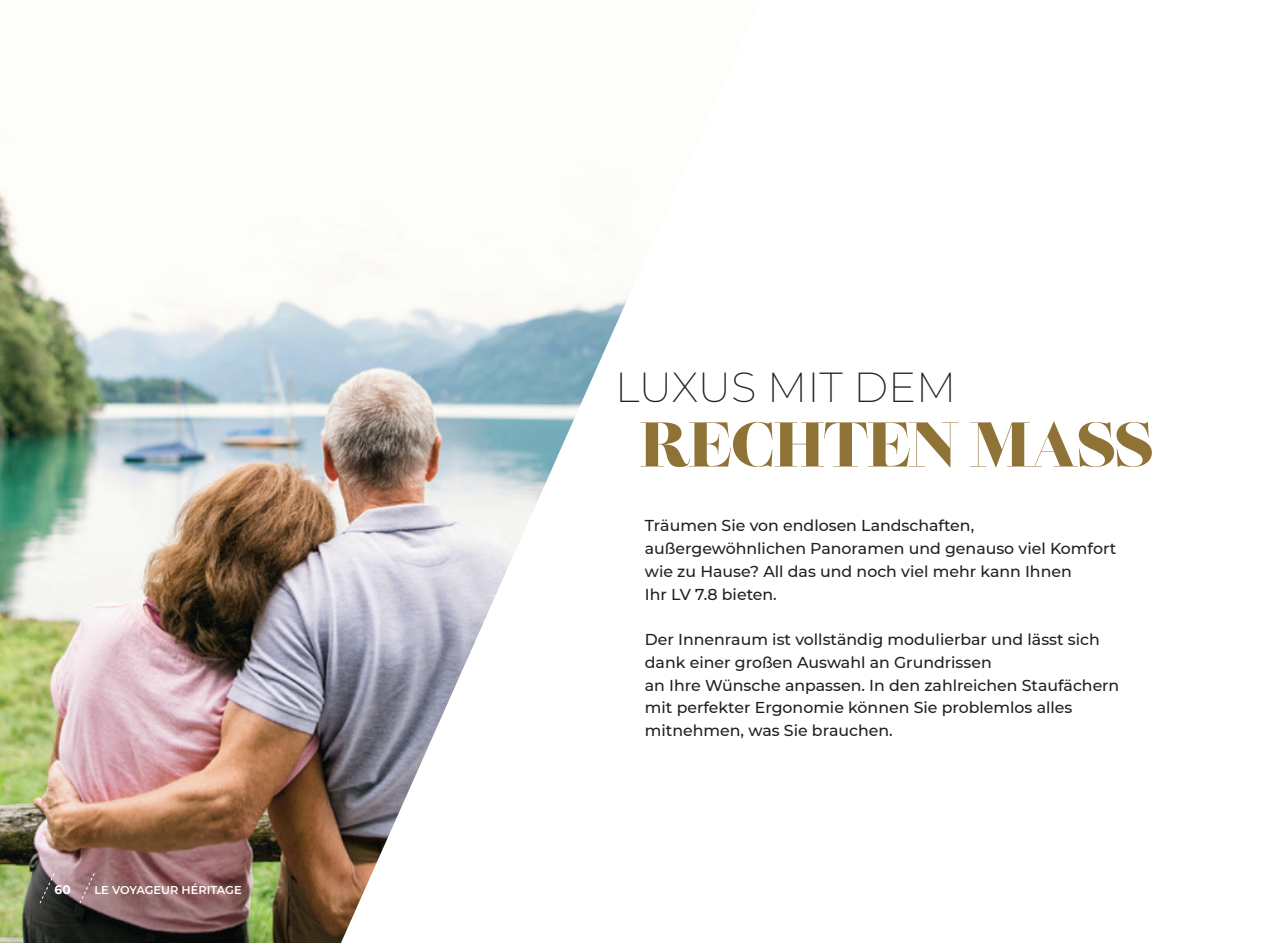
<style>
.page{position:relative;width:1265px;height:943px;background:#fff}
.page>*{position:absolute;margin:0;border:0;box-sizing:border-box;transform-origin:0 0}
.t1{font:63px "Lust Didone";letter-spacing:-.01em;color:#8f7235;scale:.95 1}
.t2{font:200 42px "Montserrat";color:#231f20}
.t3{font:500 15.75px/22.8px "Montserrat";color:#231f20}
.t4{font:700 12.25px "Montserrat";color:#fff}
.t5{font:600 11.38px "Montserrat";color:#fff}
</style>
<div class="page">
<img style="left:0;top:190px;width:341px;height:753px">
<svg style="left:341px;top:223px;width:288px;height:720px"></svg>
<svg style="left:39px;top:872px;width:16px;height:32px"></svg>
<svg style="left:79px;top:872px;width:16px;height:32px"></svg>
<p class="t4" style="left:55px;top:881px;width:18px">60</p>
<p class="t5" style="left:94px;top:881px;width:149px">LE VOYAGEUR HÉRITAGE</p>
<h2 class="t2" style="left:615px;top:359px;width:343px">LUXUS MIT DEM</h2>
<h1 class="t1" style="left:640px;top:404px;width:542px">RECHTEN MASS</h1>
<p class="t3" style="left:645px;top:514px;width:473px">Träumen Sie von endlosen Landschaften, außergewöhnlichen Panoramen und genauso viel Komfort wie zu Hause? All das und noch viel mehr kann Ihnen<br>Ihr LV 7.8 bieten.</p>
<p class="t3" style="left:645px;top:627px;width:476px">Der Innenraum ist vollständig modulierbar und lässt sich dank einer großen Auswahl an Grundrissen<br>an Ihre Wünsche anpassen. In den zahlreichen Staufächern mit perfekter Ergonomie können Sie problemlos alles mitnehmen, was Sie brauchen.</p>
</div>
